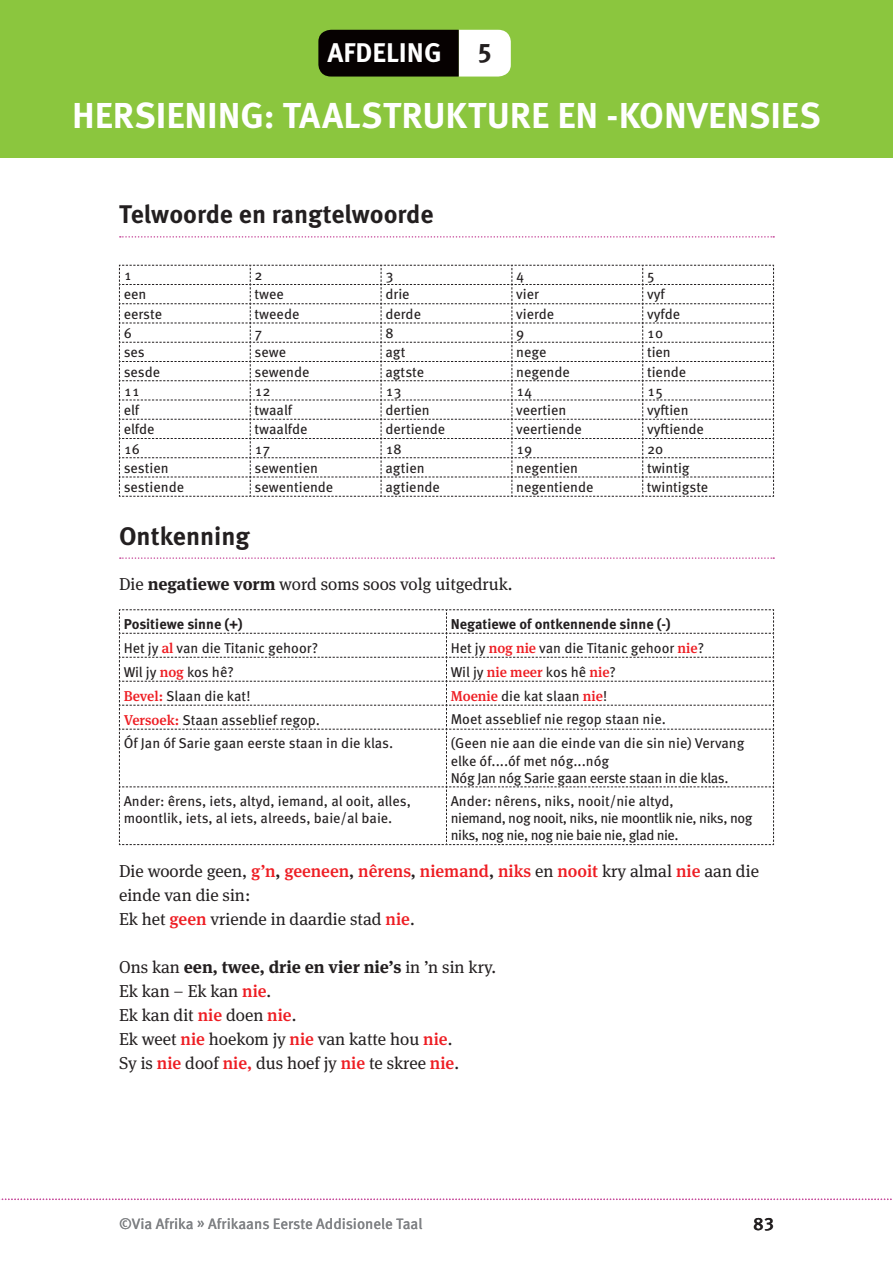
<style>
.page{position:relative;width:893px;height:1263px;background:#fff}
.page>*{position:absolute;margin:0;border:0;box-sizing:border-box;transform-origin:0 0}
.t1{font:700 36px "Meta OT";color:#fff}
.t2{font:700 27px "Meta OT";color:#fff}
.t3{font:700 27px "Meta OT";color:#231f20}
.t4{font:700 25.5px "Meta OT";color:#231f20}
.t5{font:500 18px "Meta OT";color:#231f20}
.t6{font:17.25px/24px "Meta Serif OT";color:#231f20}
.t7{font:15px "Meta OT";color:#808285}
.t8{font:14.25px/17.1px "Meta OT";color:#231f20}
.t9{font:14.25px/17.1px "Meta OT";letter-spacing:-.03em;color:#231f20}
.t10{font:700 14.25px "Meta OT";color:#231f20}
.s1{font-weight:700}
.s2{font-family:"Meta Serif OT";font-weight:500;color:#ee1d23}
.s3{font-weight:500;color:#ee1d23}
.s4{font-weight:500}
</style>
<div class="page">
<svg style="left:0;top:1198px;width:892px;height:2px"></svg>
<svg style="left:120px;top:236px;width:654px;height:2px"></svg>
<svg style="left:120px;top:557px;width:654px;height:2px"></svg>
<svg style="left:119px;top:264px;width:655px;height:233px"></svg>
<svg style="left:119px;top:609px;width:655px;height:236px"></svg>
<div style="left:0;top:0;width:893px;height:157px;background:#8bc63e"></div>
<svg style="left:318px;top:30px;width:193px;height:47px;background:#4a4844"></svg>
<h2 class="t2" style="left:396px;top:42px;width:106px">Unit XX</h2>
<h2 class="t2" style="left:327px;top:42px;width:116px">AFDELING</h2>
<h2 class="t3" style="left:478px;top:42px;width:15px">5</h2>
<h1 class="t1" style="left:72px;top:103px;width:750px">HERSIENING: TAALSTRUKTURE EN -KONVENSIES</h1>
<h3 class="t4" style="left:119px;top:205px;width:316px">Telwoorde en rangtelwoorde</h3>
<p class="t8" style="left:124px;top:268px;width:10px">1</p>
<p class="t8" style="left:254px;top:268px;width:10px">2</p>
<p class="t8" style="left:385px;top:268px;width:10px">3</p>
<p class="t8" style="left:516px;top:268px;width:10px">4</p>
<p class="t8" style="left:647px;top:268px;width:10px">5</p>
<p class="t8" style="left:124px;top:287px;width:24px">een</p>
<p class="t8" style="left:254px;top:287px;width:31px">twee</p>
<p class="t8" style="left:385px;top:287px;width:26px">drie</p>
<p class="t8" style="left:516px;top:287px;width:24px">vier</p>
<p class="t8" style="left:647px;top:287px;width:19px">vyf</p>
<p class="t8" style="left:124px;top:306px;width:40px">eerste</p>
<p class="t8" style="left:255px;top:306px;width:46px">tweede</p>
<p class="t8" style="left:385px;top:306px;width:37px">derde</p>
<p class="t8" style="left:516px;top:306px;width:40px">vierde</p>
<p class="t8" style="left:647px;top:306px;width:35px">vyfde</p>
<p class="t8" style="left:124px;top:326px;width:10px">6</p>
<p class="t8" style="left:254px;top:326px;width:10px">7</p>
<p class="t8" style="left:385px;top:326px;width:10px">8</p>
<p class="t8" style="left:516px;top:326px;width:10px">9</p>
<p class="t8" style="left:647px;top:326px;width:18px">10</p>
<p class="t8" style="left:124px;top:345px;width:23px">ses</p>
<p class="t8" style="left:255px;top:345px;width:33px">sewe</p>
<p class="t8" style="left:385px;top:345px;width:22px">agt</p>
<p class="t8" style="left:516px;top:345px;width:32px">nege</p>
<p class="t8" style="left:647px;top:345px;width:25px">tien</p>
<p class="t8" style="left:124px;top:364px;width:38px">sesde</p>
<p class="t8" style="left:255px;top:364px;width:56px">sewende</p>
<p class="t8" style="left:385px;top:364px;width:40px">agtste</p>
<p class="t8" style="left:516px;top:364px;width:55px">negende</p>
<p class="t8" style="left:647px;top:364px;width:41px">tiende</p>
<p class="t8" style="left:124px;top:383px;width:18px">11</p>
<p class="t8" style="left:254px;top:383px;width:18px">12</p>
<p class="t8" style="left:385px;top:383px;width:18px">13</p>
<p class="t8" style="left:516px;top:383px;width:18px">14</p>
<p class="t8" style="left:647px;top:383px;width:18px">15</p>
<p class="t8" style="left:124px;top:403px;width:17px">elf</p>
<p class="t8" style="left:254px;top:403px;width:39px">twaalf</p>
<p class="t8" style="left:385px;top:403px;width:46px">dertien</p>
<p class="t8" style="left:516px;top:403px;width:52px">veertien</p>
<p class="t8" style="left:647px;top:403px;width:43px">vyftien</p>
<p class="t8" style="left:124px;top:422px;width:33px">elfde</p>
<p class="t8" style="left:254px;top:422px;width:55px">twaalfde</p>
<p class="t8" style="left:385px;top:422px;width:61px">dertiende</p>
<p class="t8" style="left:516px;top:422px;width:67px">veertiende</p>
<p class="t8" style="left:647px;top:422px;width:58px">vyftiende</p>
<p class="t8" style="left:124px;top:441px;width:18px">16</p>
<p class="t8" style="left:254px;top:441px;width:18px">17</p>
<p class="t8" style="left:385px;top:441px;width:18px">18</p>
<p class="t8" style="left:516px;top:441px;width:18px">19</p>
<p class="t8" style="left:647px;top:441px;width:18px">20</p>
<p class="t8" style="left:124px;top:460px;width:47px">sestien</p>
<p class="t8" style="left:255px;top:460px;width:65px">sewentien</p>
<p class="t8" style="left:385px;top:460px;width:41px">agtien</p>
<p class="t8" style="left:516px;top:460px;width:63px">negentien</p>
<p class="t8" style="left:647px;top:460px;width:44px">twintig</p>
<p class="t8" style="left:124px;top:480px;width:62px">sestiende</p>
<p class="t8" style="left:255px;top:480px;width:80px">sewentiende</p>
<p class="t8" style="left:385px;top:480px;width:56px">agtiende</p>
<p class="t8" style="left:516px;top:480px;width:79px">negentiende</p>
<p class="t8" style="left:647px;top:480px;width:63px">twintigste</p>
<h3 class="t4" style="left:119px;top:526px;width:132px">Ontkenning</h3>
<p class="t6" style="left:119px;top:573px;width:395px">Die <span class="s1">negatiewe vorm</span> word soms soos volg uitgedruk.</p>
<p class="t10" style="left:124px;top:619px;width:121px">Positiewe sinne (+)</p>
<p class="t10" style="left:451px;top:619px;width:221px">Negatiewe of ontkennende sinne (-)</p>
<p class="t8" style="left:124px;top:640px;width:196px">Het jy <span class="s2">al</span> van die Titanic gehoor?</p>
<p class="t8" style="left:451px;top:640px;width:255px">Het jy <span class="s2">nog nie</span> van die Titanic gehoor <span class="s2">nie</span>?</p>
<p class="t8" style="left:124px;top:664px;width:112px">Wil jy <span class="s2">nog</span> kos hê?</p>
<p class="t8" style="left:451px;top:664px;width:167px">Wil jy <span class="s2">nie meer</span> kos hê <span class="s2">nie</span>?</p>
<p class="t8" style="left:124px;top:688px;width:128px"><span class="s2">Bevel:</span> Slaan die kat!</p>
<p class="t8" style="left:451px;top:688px;width:158px"><span class="s2">Moenie</span> die kat slaan <span class="s2">nie</span>!</p>
<p class="t8" style="left:124px;top:712px;width:198px"><span class="s2">Versoek:</span> Staan asseblief regop.</p>
<p class="t8" style="left:451px;top:712px;width:217px">Moet asseblief nie regop staan nie.</p>
<p class="t8" style="left:124px;top:736px;width:271px">Óf Jan óf Sarie gaan eerste staan in die klas.</p>
<p class="t8" style="left:451px;top:736px;width:295px">(Geen nie aan die einde van die sin nie) Vervang elke óf....óf met nóg...nóg<br>Nóg Jan nóg Sarie gaan eerste staan in die klas.</p>
<p class="t8" style="left:124px;top:794px;width:289px">Ander: êrens, iets, altyd, iemand, al ooit, alles, moontlik, iets, al iets, alreeds, baie/al baie.</p>
<p class="t9" style="left:451px;top:794px;width:303px">Ander: nêrens, niks, nooit/nie altyd,<br>niemand, nog nooit, niks, nie moontlik nie, niks, nog niks, nog nie, nog nie baie nie, glad nie.</p>
<p class="t6" style="left:119px;top:860px;width:641px">Die woorde geen, <span class="s3">g’n</span><span class="s4">,</span> <span class="s3">geeneen</span><span class="s4">,</span> <span class="s3">nêrens</span><span class="s4">,</span> <span class="s3">niemand</span><span class="s4">,</span> <span class="s3">niks</span> en <span class="s3">nooit</span> kry almal <span class="s3">nie</span> aan die einde van die sin:<br>Ek het <span class="s3">geen</span> vriende in daardie stad <span class="s3">nie</span>.</p>
<p class="t6" style="left:119px;top:956px;width:378px">Ons kan <span class="s1">een, twee, drie en vier nie’s</span> in ’n sin kry.<br>Ek kan – Ek kan <span class="s3">nie</span>.<br>Ek kan dit <span class="s3">nie</span> doen <span class="s3">nie</span>.<br>Ek weet <span class="s3">nie</span> hoekom jy <span class="s3">nie</span> van katte hou <span class="s3">nie</span>.<br>Sy is <span class="s3">nie</span> doof <span class="s3">nie,</span> dus hoef jy <span class="s3">nie</span> te skree <span class="s3">nie</span>.</p>
<p class="t7" style="left:119px;top:1218px;width:305px">©Via Afrika » Afrikaans Eerste Addisionele Taal</p>
<p class="t5" style="left:753px;top:1217px;width:22px">83</p>
</div>
